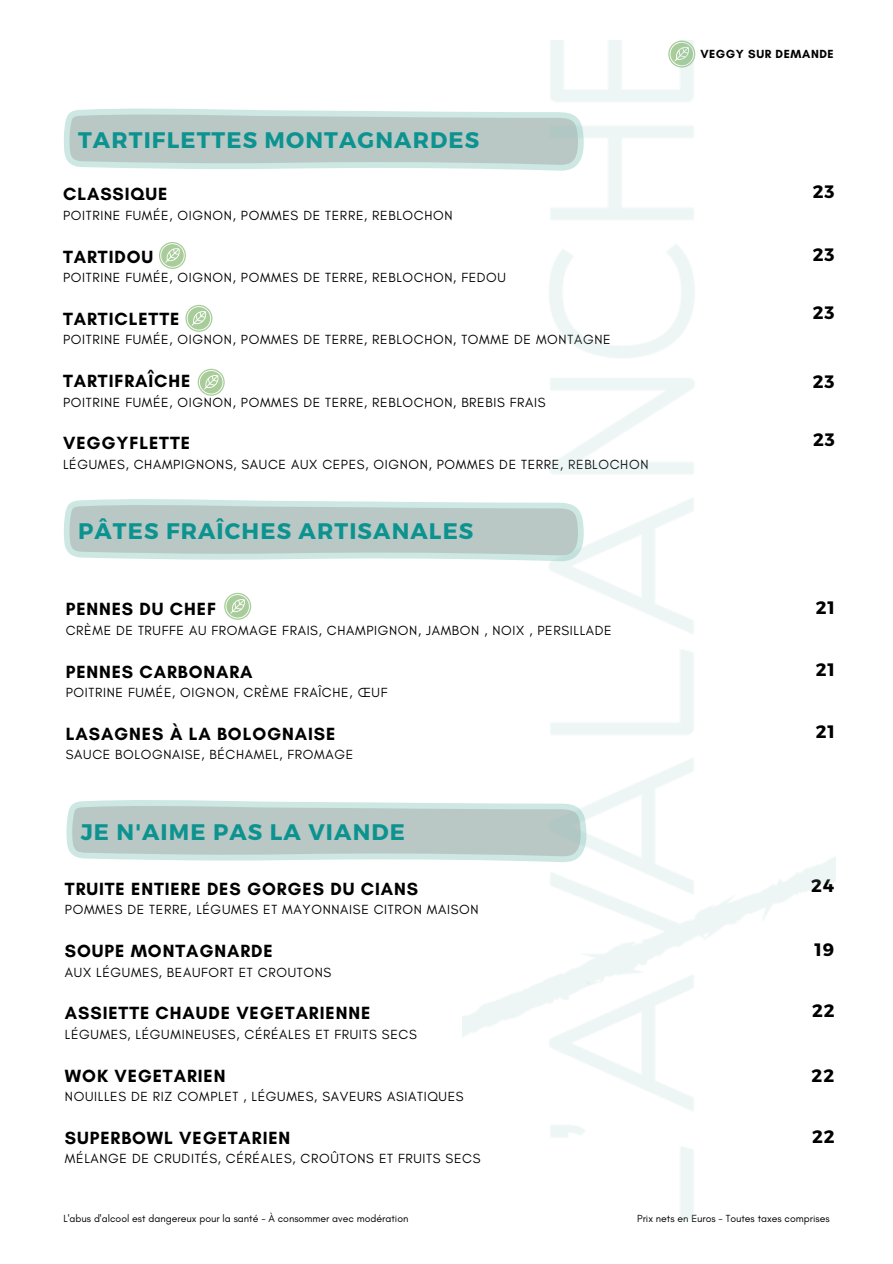
<style>
.page{position:relative;width:893px;height:1264px;background:#fff}
.page>*{position:absolute;margin:0;border:0;box-sizing:border-box;transform-origin:0 0}
.t1{font:700 22.5px "Montserrat";letter-spacing:.05em;color:#0c9390}
.t2{font:700 18px "Glacial Indifference";letter-spacing:.05em;color:#000}
.t3{font:700 18px "Montserrat";letter-spacing:.05em;color:#000}
.t4{font:13.5px "Glacial Indifference";letter-spacing:.05em;color:#000}
.t5{font:700 12px "Glacial Indifference";letter-spacing:.05em;color:#000}
.t6{font:10.5px "Glacial Indifference";color:#000}
</style>
<div class="page">
<svg style="left:63px;top:108px;width:399px;height:61px;background:#c0d1ce"></svg>
<svg style="left:63px;top:499px;width:399px;height:61px;background:#c0d1ce"></svg>
<svg style="left:224px;top:593px;width:27px;height:27px"></svg>
<svg style="left:66px;top:800px;width:396px;height:61px;background:#c1d1ce"></svg>
<svg style="left:159px;top:242px;width:27px;height:27px"></svg>
<svg style="left:185px;top:305px;width:27px;height:27px"></svg>
<svg style="left:198px;top:369px;width:27px;height:27px"></svg>
<img style="left:462px;top:40px;width:373px;height:1178px">
<h1 class="t1" style="left:78px;top:125px;width:402px">TARTIFLETTES MONTAGNARDES</h1>
<h2 class="t2" style="left:63px;top:183px;width:106px">CLASSIQUE</h2>
<p class="t4" style="left:63px;top:207px;width:391px">POITRINE FUMÉE, OIGNON, POMMES DE TERRE, REBLOCHON</p>
<h2 class="t2" style="left:63px;top:245px;width:92px">TARTIDOU</h2>
<p class="t4" style="left:63px;top:269px;width:444px">POITRINE FUMÉ E, OIGNON, POMMES DE TERRE, REBLOCHON, FEDOU</p>
<h2 class="t2" style="left:63px;top:308px;width:118px">TARTICLETTE</h2>
<p class="t4" style="left:63px;top:331px;width:549px">POITRINE FUMÉE, OIGNON, POMMES DE TERRE, REBLOCHON, TOMME DE MONTAGNE</p>
<h2 class="t2" style="left:63px;top:370px;width:129px">TARTIFRAÎCHE</h2>
<p class="t4" style="left:63px;top:394px;width:484px">POITRINE FUMÉE, OIGNON, POMMES DE TERRE, REBLOCHON, BREBIS FRAIS</p>
<h2 class="t2" style="left:63px;top:432px;width:128px">VEGGYFLETTE</h2>
<p class="t4" style="left:63px;top:456px;width:586px">LÉGUMES, CHAMPIGNONS, SAUCE AUX CEPES, OIGNON, POMMES DE TERRE, REBLOCHON</p>
<h1 class="t1" style="left:78px;top:516px;width:397px">PÂTES FRAÎCHES ARTISANALES</h1>
<h2 class="t2" style="left:66px;top:598px;width:152px">PENNES DU CHEF</h2>
<p class="t4" style="left:66px;top:622px;width:547px">CRÈME DE TRUFFE AU FROMAGE FRAIS, CHAMPIGNON, JAMBON , NOIX , PERSILLADE</p>
<h2 class="t2" style="left:66px;top:660px;width:188px">PENNES CARBONARA</h2>
<p class="t4" style="left:66px;top:684px;width:323px">POITRINE FUMÉ E, OIGNON, CRÈME FRAÎCHE, ŒUF</p>
<h2 class="t2" style="left:66px;top:722px;width:271px">LASAGNES À LA BOLOGNAISE</h2>
<p class="t4" style="left:66px;top:746px;width:289px">SAUCE BOLOGNAISE, BÉCHAMEL, FROMAGE</p>
<h1 class="t1" style="left:81px;top:817px;width:326px">JE N'AIME PAS LA VIANDE</h1>
<h2 class="t2" style="left:65px;top:877px;width:354px">TRUITE ENTIERE DES GORGES DU CIANS</h2>
<p class="t4" style="left:65px;top:901px;width:415px">POMMES DE TERRE, LÉGUMES ET MAYONNAISE CITRON MAISON</p>
<h2 class="t2" style="left:65px;top:939px;width:209px">SOUPE MONTAGNARDE</h2>
<p class="t4" style="left:65px;top:963px;width:268px">AUX LÉGUMES, BEAUFORT ET CROUTONS</p>
<h2 class="t2" style="left:65px;top:1002px;width:307px">ASSIETTE CHAUDE VEGETARIENNE</h2>
<p class="t4" style="left:65px;top:1025px;width:353px">LÉGUMES, LÉGUMINEUSES, CÉ RÉALES ET FRUITS SECS</p>
<h2 class="t2" style="left:65px;top:1064px;width:162px">WOK VEGETARIEN</h2>
<p class="t4" style="left:65px;top:1088px;width:400px">NOUILLES DE RIZ COMPLET , LÉGUMES, SAVEURS ASIATIQUES</p>
<h2 class="t2" style="left:65px;top:1126px;width:227px">SUPERBOWL VEGETARIEN</h2>
<p class="t4" style="left:65px;top:1150px;width:417px">MÉ LANGE DE CRUDITÉS, CÉ RÉALES, CROÛTONS ET FRUITS SECS</p>
<p class="t5" style="left:700px;top:46px;width:135px">VEGGY SUR DEMANDE</p>
<h2 class="t3" style="left:812px;top:180px;width:23px">23</h2>
<h2 class="t3" style="left:812px;top:243px;width:23px">23</h2>
<h2 class="t3" style="left:812px;top:301px;width:23px">23</h2>
<h2 class="t3" style="left:812px;top:369px;width:23px">23</h2>
<h2 class="t3" style="left:813px;top:428px;width:23px">23</h2>
<h2 class="t3" style="left:815px;top:596px;width:21px">21</h2>
<h2 class="t3" style="left:815px;top:658px;width:21px">21</h2>
<h2 class="t3" style="left:815px;top:720px;width:21px">21</h2>
<h2 class="t3" style="left:811px;top:874px;width:25px">24</h2>
<h2 class="t3" style="left:814px;top:937px;width:21px">19</h2>
<h2 class="t3" style="left:812px;top:999px;width:24px">22</h2>
<h2 class="t3" style="left:811px;top:1063px;width:24px">22</h2>
<h2 class="t3" style="left:812px;top:1125px;width:24px">22</h2>
<p class="t6" style="left:63px;top:1212px;width:346px">L'abus d'alcool est dangereux pour la santé - À consommer avec modération</p>
<p class="t6" style="left:637px;top:1212px;width:194px">Prix nets en Euros - Toutes taxes comprises</p>
</div>
